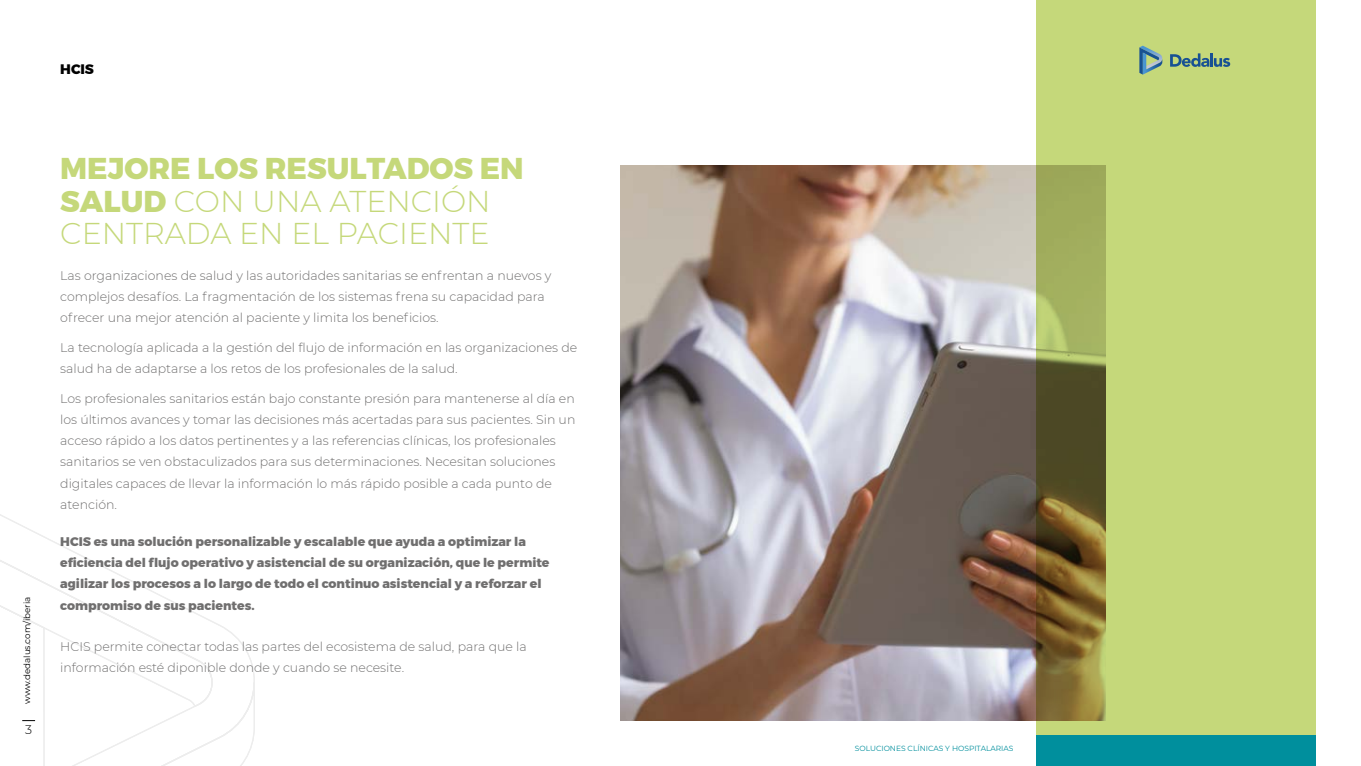
<style>
.page{position:relative;width:1361px;height:766px;background:#fff}
.page>*{position:absolute;margin:0;border:0;box-sizing:border-box;transform-origin:0 0}
.t1{font:300 30px/32.5px "Montserrat";color:#c5d87a}
.t2{font:800 13.75px "Montserrat";color:#000}
.t3{font:300 12.5px/21.2px "Montserrat";color:#706f6f}
.t4{font:800 12.5px/21.2px "Montserrat";color:#706f6f}
.t5{font:300 12.5px "Montserrat";color:#000}
.t6{font:8.75px "Montserrat";letter-spacing:-.005em;color:#000}
.t7{font:7.5px "Montserrat";color:#008f9d}
.s1{font-weight:800}
</style>
<div class="page">
<img style="left:620px;top:165px;width:416px;height:555px">
<svg style="left:1036px;top:0;width:279px;height:735px;background:#b7c66e"></svg>
<svg style="left:1139px;top:46px;width:24px;height:29px"></svg>
<svg style="left:1170px;top:53px;width:60px;height:14px"></svg>
<svg style="left:0;top:535px;width:176px;height:68px"></svg>
<svg style="left:0;top:603px;width:255px;height:162px"></svg>
<div style="left:1036px;top:735px;width:279px;height:30px;background:#008f9d"></div>
<p class="t2" style="left:60px;top:60px;width:35px">HCIS</p>
<p class="t6" style="left:21px;top:703px;width:109px;rotate:-90deg">www.dedalus.com/iberia</p>
<p class="t5" style="left:25px;top:720px;width:8px">3</p>
<h1 class="t1" style="left:60px;top:151px;width:465px"><span class="s1">MEJORE LOS RESULTADOS EN<br>SALUD</span> CON UNA ATENCIÓN<br>CENTRADA EN EL PACIENTE</h1>
<p class="t3" style="left:60px;top:264px;width:493px">Las organizaciones de salud y las autoridades sanitarias se enfrentan a nuevos y complejos desafíos. La fragmentación de los sistemas frena su capacidad para ofrecer una mejor atención al paciente y limita los beneficios.</p>
<p class="t3" style="left:60px;top:336px;width:518px">La tecnología aplicada a la gestión del flujo de información en las organizaciones de salud ha de adaptarse a los retos de los profesionales de la salud.</p>
<p class="t3" style="left:60px;top:387px;width:517px">Los profesionales sanitarios están bajo constante presión para mantenerse al día en los últimos avances y tomar las decisiones más acertadas para sus pacientes. Sin un acceso rápido a los datos pertinentes y a las referencias clínicas, los profesionales sanitarios se ven obstaculizados para sus determinaciones. Necesitan soluciones digitales capaces de llevar la información lo más rápido posible a cada punto de atención.</p>
<p class="t4" style="left:60px;top:531px;width:491px">HCIS es una solución personalizable y escalable que ayuda a optimizar la eficiencia del flujo operativo y asistencial de su organización, que le permite agilizar los procesos a lo largo de todo el continuo asistencial y a reforzar el compromiso de sus pacientes.</p>
<p class="t3" style="left:60px;top:635px;width:468px">HCIS permite conectar todas las partes del ecosistema de salud, para que la información esté diponible donde y cuando se necesite.</p>
<p class="t7" style="left:855px;top:743px;width:160px">SOLUCIONES CLÍNICAS Y HOSPITALARIAS</p>
</div>
